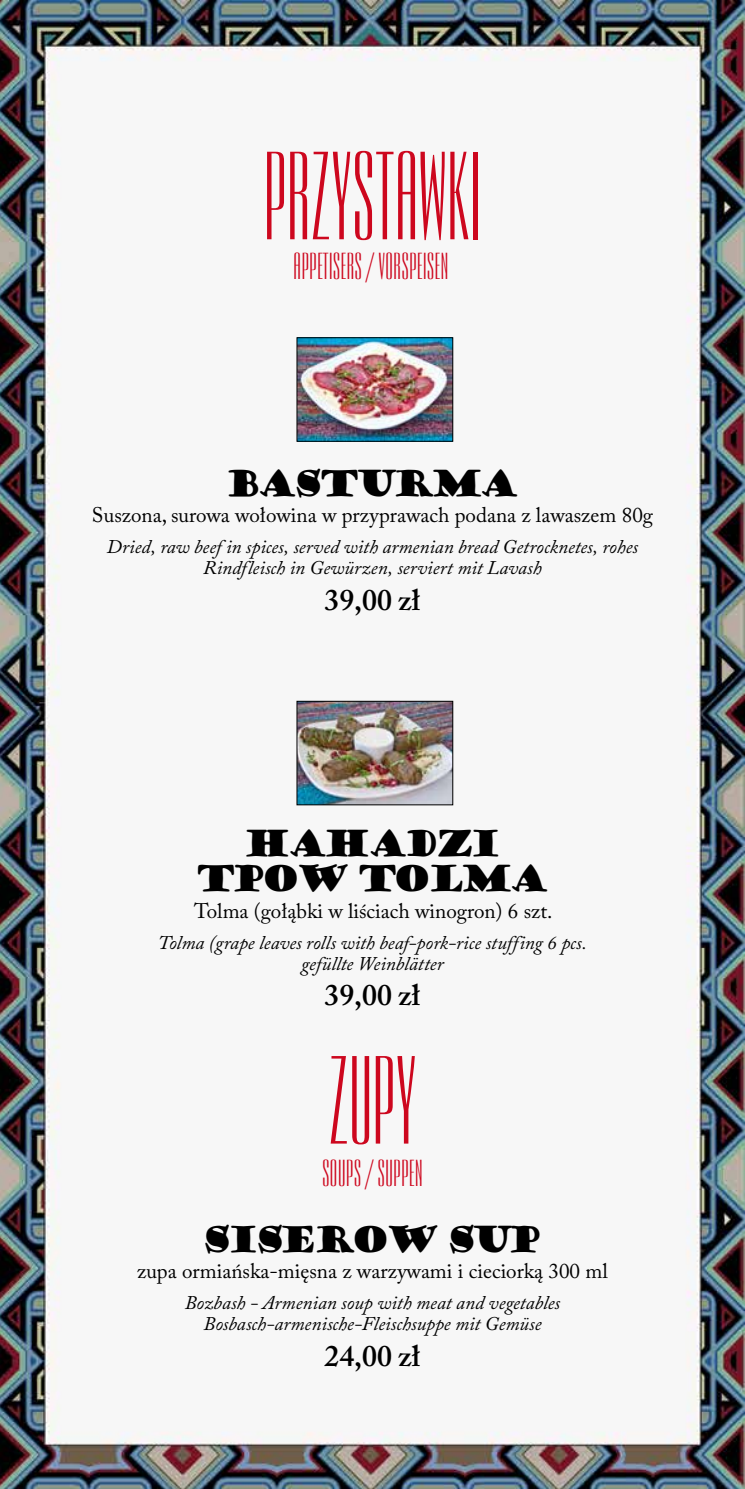
<style>
.page{position:relative;width:745px;height:1489px;background:#fff}
.page>*{position:absolute;margin:0;border:0;box-sizing:border-box;transform-origin:0 0}
.t1{font:87.5px "Empire PL";letter-spacing:-.005em;color:#cd071e;scale:.94 1}
.t2{font:35px/35px "Goudy Stout";letter-spacing:-.15em;color:#000;text-align:center;scale:.9 1}
.t3{font:600 29.75px "Adobe Caslon Pro";color:#000}
.t4{font:26.25px "Empire PL";color:#cd071e}
.t5{font:21px "Adobe Caslon Pro";color:#000}
.t6{font:italic 19.25px/21px "Adobe Caslon Pro";color:#000;text-align:center}
</style>
<div class="page">
<img style="left:0;top:0;width:744px;height:1488px">
<img style="left:296px;top:337px;width:157px;height:104px">
<img style="left:296px;top:700px;width:157px;height:105px">
<h1 class="t1" style="left:262px;top:132px;width:235px">PRZYSTAWKI</h1>
<h3 class="t4" style="left:293px;top:246px;width:157px">APPETISERS / VORSPEISEN</h3>
<h2 class="t2" style="left:225px;top:466px;width:329px">BASTURMA</h2>
<p class="t5" style="left:92px;top:502px;width:562px">Suszona, surowa wołowina w przyprawach podana z lawaszem 80g</p>
<p class="t6" style="left:107px;top:536px;width:532px">Dried, raw beef in spices, served with armenian bread Getrocknetes, rohes<br>Rindfleisch in Gewürzen, serviert mit Lavash</p>
<h3 class="t3" style="left:324px;top:582px;width:97px">39,00 zł</h3>
<h2 class="t2" style="left:195px;top:827px;width:395px">HAHADZI<br>TPOW TOLMA</h2>
<p class="t5" style="left:194px;top:898px;width:359px">Tolma (gołąbki w liściach winogron) 6 szt.</p>
<p class="t6" style="left:158px;top:931px;width:430px">Tolma (grape leaves rolls with beaf-pork-rice stuffing 6 pcs. gefüllte Weinblätter</p>
<h3 class="t3" style="left:324px;top:977px;width:97px">39,00 zł</h3>
<h1 class="t1" style="left:328px;top:1036px;width:95px">ZUPY</h1>
<h3 class="t4" style="left:322px;top:1153px;width:102px">SOUPS / SUPPEN</h3>
<h2 class="t2" style="left:202px;top:1222px;width:380px">SISEROW SUP</h2>
<p class="t5" style="left:137px;top:1258px;width:471px">zupa ormiańska-mięsna z warzywami i cieciorką 300 ml</p>
<p class="t6" style="left:184px;top:1291px;width:377px">Bozbash - Armenian soup with meat and vegetables<br>Bosbasch-armenische-Fleischsuppe mit Gemüse</p>
<h3 class="t3" style="left:324px;top:1337px;width:97px">24,00 zł</h3>
</div>
